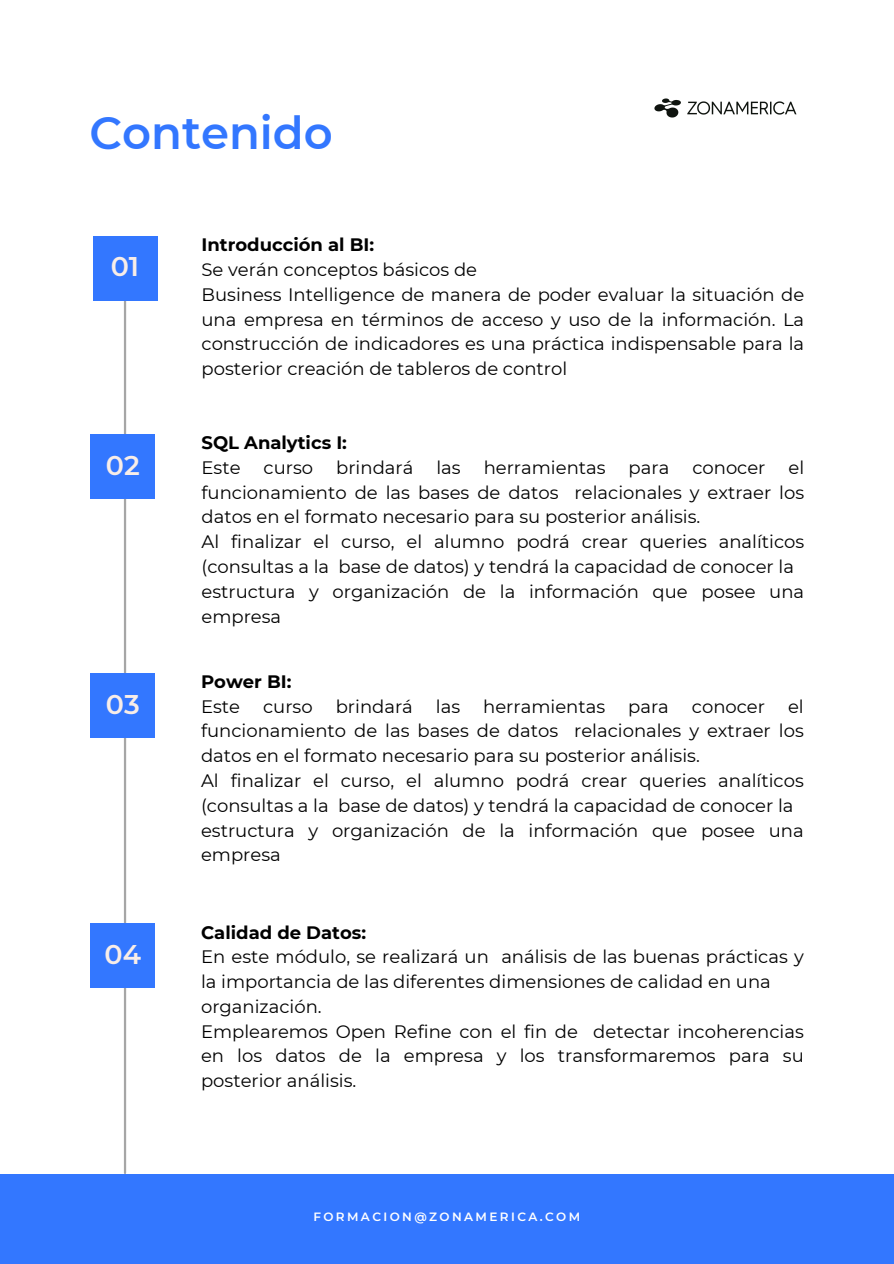
<style>
.page{position:relative;width:894px;height:1264px;background:#fff}
.page>*{position:absolute;margin:0;border:0;box-sizing:border-box;transform-origin:0 0}
.t1{font:600 45px "Montserrat";color:#37f}
.t2{font:600 27px "Montserrat";color:#f8ede8}
.t3{font:18px/24.8px "Montserrat";color:#000}
.t4{font:700 18px/24.8px "Montserrat";color:#000}
.t5{font:600 12px "Montserrat";letter-spacing:.2em;color:#fff}
.s1{font-weight:700}
.s2{font-weight:400}
</style>
<div class="page">
<hr style="left:124px;top:269px;width:2px;height:903px;background:#a6a6a6">
<div style="left:93px;top:236px;width:64px;height:65px;background:#37f"></div>
<div style="left:90px;top:434px;width:65px;height:64px;background:#37f"></div>
<div style="left:90px;top:673px;width:65px;height:64px;background:#37f"></div>
<div style="left:0;top:1174px;width:893px;height:89px;background:#37f"></div>
<img style="left:654px;top:98px;width:143px;height:20px">
<div style="left:90px;top:923px;width:65px;height:65px;background:#37f"></div>
<p class="t1" style="left:89px;top:106px;width:245px">Contenido</p>
<p class="t2" style="left:111px;top:250px;width:30px">01</p>
<p class="t2" style="left:106px;top:449px;width:35px">02</p>
<p class="t2" style="left:106px;top:687px;width:35px">03</p>
<h2 class="t2" style="left:104px;top:938px;width:38px">04</h2>
<h1 class="t3" style="left:201px;top:232px;width:604px"><span class="s1">Introducción al BI:<br></span>Se verán conceptos básicos de<br>Business Intelligence de manera de poder evaluar la situación de una empresa en términos de acceso y uso de la información. La construcción de indicadores es una práctica indispensable para la posterior creación de tableros de control</h1>
<p class="t4" style="left:201px;top:430px;width:147px">SQL Analytics I:<br><span class="s2">Este</span></p>
<p class="t3" style="left:201px;top:455px;width:604px;text-indent:587px">el funcionamiento de las bases de datos relacionales y extraer los datos en el formato necesario para su posterior análisis.<br>Al finalizar el curso, el alumno podrá crear queries analíticos (consultas a la base de datos) y tendrá la capacidad de conocer la estructura y organización de la información que posee una empresa</p>
<p class="t3" style="left:263px;top:455px;width:51px">curso</p>
<p class="t3" style="left:336px;top:455px;width:79px">brindará</p>
<p class="t3" style="left:436px;top:455px;width:26px">las</p>
<p class="t3" style="left:483px;top:455px;width:123px">herramientas</p>
<p class="t3" style="left:628px;top:455px;width:42px">para</p>
<p class="t3" style="left:692px;top:455px;width:75px">conocer</p>
<h2 class="t4" style="left:201px;top:669px;width:92px">Power BI:<br><span class="s2">Este</span></h2>
<h2 class="t3" style="left:201px;top:694px;width:604px;text-indent:587px">el funcionamiento de las bases de datos relacionales y extraer los datos en el formato necesario para su posterior análisis.<br>Al finalizar el curso, el alumno podrá crear queries analíticos (consultas a la base de datos) y tendrá la capacidad de conocer la estructura y organización de la información que posee una empresa</h2>
<h2 class="t3" style="left:263px;top:694px;width:51px">curso</h2>
<h2 class="t3" style="left:335px;top:694px;width:79px">brindará</h2>
<h2 class="t3" style="left:436px;top:694px;width:26px">las</h2>
<h2 class="t3" style="left:483px;top:694px;width:123px">herramientas</h2>
<h2 class="t3" style="left:628px;top:694px;width:42px">para</h2>
<h2 class="t3" style="left:691px;top:694px;width:75px">conocer</h2>
<h2 class="t3" style="left:201px;top:919px;width:604px"><span class="s1">Calidad de Datos:<br></span>En este módulo, se realizará un análisis de las buenas prácticas y la importancia de las diferentes dimensiones de calidad en una organización.<br>Emplearemos Open Refine con el fin de detectar incoherencias en los datos de la empresa y los transformaremos para su posterior análisis.</h2>
<p class="t5" style="left:313px;top:1208px;width:268px">FORMACION@ZONAMERICA.COM</p>
</div>
